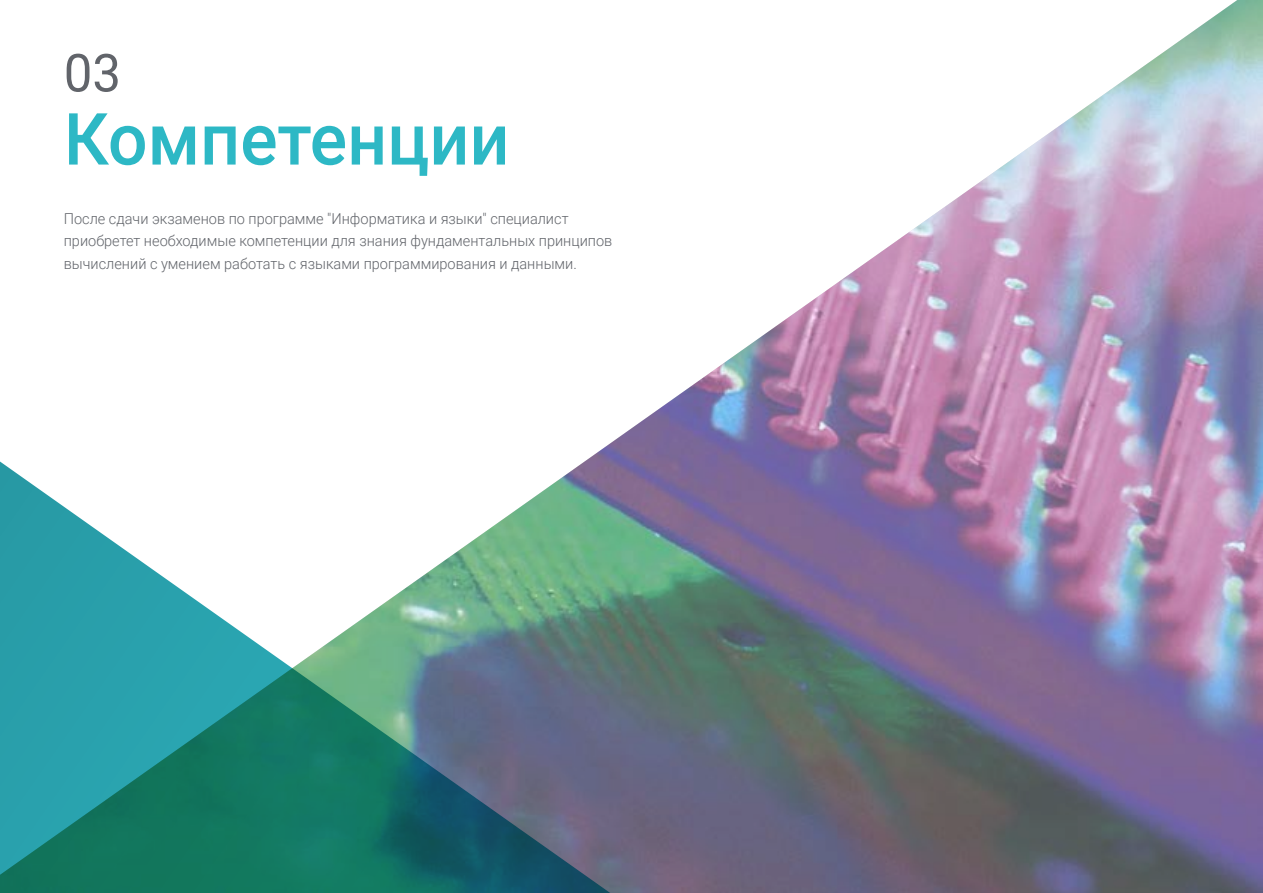
<style>
.page{position:relative;width:1263px;height:893px;background:#fff}
.page>*{position:absolute;margin:0;border:0;box-sizing:border-box;transform-origin:0 0}
.t1{font:500 72px "Roboto";color:#2db8c5}
.t2{font:52.5px "Roboto";color:#61646a}
.t3{font:300 15px/22.5px "Roboto";color:#61646a}
</style>
<div class="page">
<img style="left:606px;top:0;width:657px;height:893px">
<svg style="left:0;top:446px;width:640px;height:447px"></svg>
<h2 class="t2" style="left:64px;top:36px;width:59px">03</h2>
<h1 class="t1" style="left:64px;top:89px;width:447px">Компетенции</h1>
<p class="t3" style="left:64px;top:207px;width:550px">После сдачи экзаменов по программе "Информатика и языки" специалист приобретет необходимые компетенции для знания фундаментальных принципов вычислений с умением работать с языками программирования и данными.</p>
</div>
